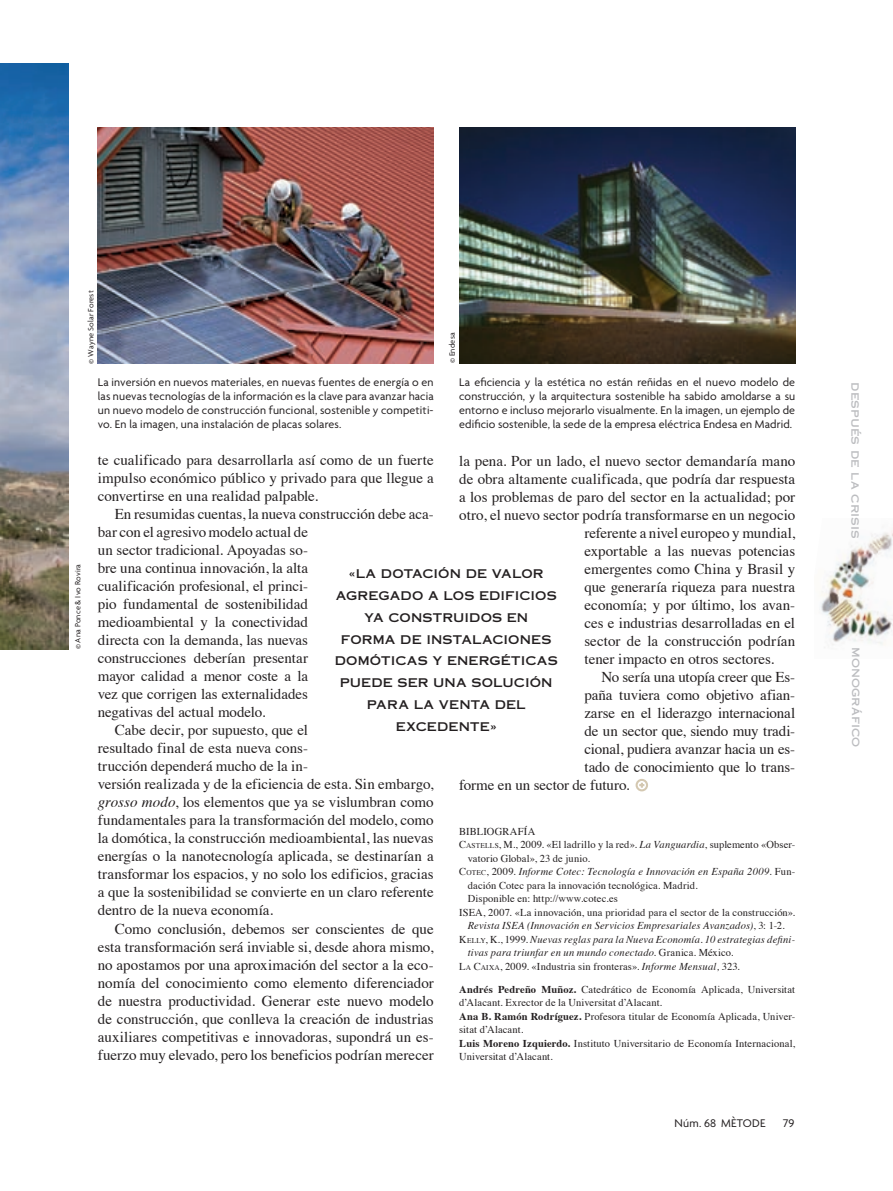
<style>
.page{position:relative;width:893px;height:1191px;background:#fff}
.page>*{position:absolute;margin:0;border:0;box-sizing:border-box;transform-origin:0 0}
.t1{font:15px/18px "Times";color:#231f20;text-align:justify}
.t2{font:12px/14.2px "Agenda";letter-spacing:.01em;color:#231f20;text-align:justify}
.t3{font:12px/21.8px "Copperplate Thirty One AB";letter-spacing:.01em;color:#231f20;text-align:center}
.t4{font:12px "Copperplate Thirty One AB";letter-spacing:.005em;color:#bcbdc0}
.t5{font:10.5px/13.5px "Times";letter-spacing:.015em;color:#231f20}
.t6{font:italic 10.5px "Times";letter-spacing:.02em;color:#231f20}
.t7{font:8.25px "Agenda";letter-spacing:.02em;color:#231f20}
.s1{font-style:italic}
.s2{font-size:7.35px}
.s3{font-style:normal}
.s4{font-style:normal;font-size:7.35px}
.s5{font-weight:700}
</style>
<div class="page">
<img style="left:820px;top:530px;width:73px;height:118px">
<img style="left:0;top:64px;width:69px;height:585px">
<img style="left:459px;top:128px;width:336px;height:236px">
<img style="left:98px;top:128px;width:336px;height:236px">
<div style="left:636px;top:779px;width:12px;height:12px;border:2px solid #d4c8b1;border-radius:50%"></div>
<svg style="left:639px;top:782px;width:6px;height:6px"></svg>
<p class="t7" style="left:88px;top:363px;width:75px;rotate:-90deg">© Wayne Solar Forest</p>
<p class="t7" style="left:449px;top:363px;width:32px;rotate:-90deg">© Endesa</p>
<p class="t7" style="left:74px;top:649px;width:87px;rotate:-90deg">© Ana Ponce &amp; Ivo Rovira</p>
<p class="t2" style="left:98px;top:375px;width:337px">La inversión en nuevos materiales, en nuevas fuentes de energía o en las nuevas tecnologías de la información es la clave para avanzar hacia un nuevo modelo de construcción funcional, sostenible y competiti&shy;vo. En la imagen, una instalación de placas solares.</p>
<p class="t2" style="left:459px;top:375px;width:337px">La eficiencia y la estética no están reñidas en el nuevo modelo de construcción, y la arquitectura sostenible ha sabido amoldarse a su entorno e incluso mejorarlo visualmente. En la imagen, un ejemplo de edificio sostenible, la sede de la empresa eléctrica Endesa en Madrid.</p>
<p class="t1" style="left:98px;top:452px;width:337px">te cualificado para desarrollarla así como de un fuerte impulso económico público y privado para que llegue a convertirse en una realidad palpable.</p>
<p class="t1" style="left:115px;top:506px;width:320px">En resumidas cuentas, la nueva construcción debe aca-</p>
<p class="t1" style="left:98px;top:524px;width:212px">bar con el agresivo modelo actual de</p>
<p class="t1" style="left:98px;top:542px;width:212px">un sector tradicional. Apoyadas so-</p>
<p class="t1" style="left:98px;top:560px;width:212px">bre una continua innovación, la alta</p>
<p class="t1" style="left:98px;top:578px;width:212px">cualificación profesional, el princi-</p>
<p class="t1" style="left:98px;top:596px;width:212px">pio fundamental de sostenibilidad</p>
<p class="t1" style="left:98px;top:614px;width:212px">medioambiental y la conectividad</p>
<p class="t1" style="left:98px;top:632px;width:212px">directa con la demanda, las nuevas</p>
<p class="t1" style="left:98px;top:650px;width:212px">construcciones deberían presentar</p>
<p class="t1" style="left:98px;top:668px;width:212px">mayor calidad a menor coste a la</p>
<p class="t1" style="left:98px;top:686px;width:212px">vez que corrigen las externalidades</p>
<p class="t1" style="left:98px;top:704px;width:169px">negativas del actual modelo.</p>
<p class="t1" style="left:115px;top:722px;width:195px">Cabe decir, por supuesto, que el</p>
<p class="t1" style="left:98px;top:740px;width:212px">resultado final de esta nueva cons-</p>
<p class="t1" style="left:98px;top:758px;width:212px">trucción dependerá mucho de la in-</p>
<p class="t1" style="left:98px;top:776px;width:337px">versión realizada y de la eficiencia de esta. Sin embargo,</p>
<p class="t1" style="left:98px;top:794px;width:337px"><span class="s1">grosso modo</span>, los elementos que ya se vislumbran como</p>
<p class="t1" style="left:98px;top:812px;width:337px">fundamentales para la transformación del modelo, como</p>
<p class="t1" style="left:98px;top:830px;width:337px">la domótica, la construcción medioambiental, las nuevas</p>
<p class="t1" style="left:98px;top:848px;width:337px">energías o la nanotecnología aplicada, se destinarían a</p>
<p class="t1" style="left:98px;top:866px;width:337px">transformar los espacios, y no solo los edificios, gracias</p>
<p class="t1" style="left:98px;top:884px;width:337px">a que la sostenibilidad se convierte en un claro referente</p>
<p class="t1" style="left:98px;top:902px;width:177px">dentro de la nueva economía.</p>
<p class="t1" style="left:115px;top:920px;width:320px">Como conclusión, debemos ser conscientes de que</p>
<p class="t1" style="left:98px;top:938px;width:337px">esta transformación será inviable si, desde ahora mismo,</p>
<p class="t1" style="left:98px;top:956px;width:337px">no apostamos por una aproximación del sector a la eco-</p>
<p class="t1" style="left:98px;top:974px;width:337px">nomía del conocimiento como elemento diferenciador</p>
<p class="t1" style="left:98px;top:992px;width:337px">de nuestra productividad. Generar este nuevo modelo</p>
<p class="t1" style="left:98px;top:1010px;width:337px">de construcción, que conlleva la creación de industrias</p>
<p class="t1" style="left:98px;top:1028px;width:337px">auxiliares competitivas e innovadoras, supondrá un es-</p>
<p class="t1" style="left:98px;top:1046px;width:337px">fuerzo muy elevado, pero los beneficios podrían merecer</p>
<p class="t1" style="left:459px;top:453px;width:337px">la pena. Por un lado, el nuevo sector demandaría mano</p>
<p class="t1" style="left:459px;top:471px;width:337px">de obra altamente cualificada, que podría dar respuesta</p>
<p class="t1" style="left:459px;top:489px;width:337px">a los problemas de paro del sector en la actualidad; por</p>
<p class="t1" style="left:459px;top:507px;width:337px">otro, el nuevo sector podría transformarse en un negocio</p>
<p class="t1" style="left:584px;top:525px;width:212px">referente a nivel europeo y mundial,</p>
<p class="t1" style="left:584px;top:543px;width:212px">exportable a las nuevas potencias</p>
<p class="t1" style="left:584px;top:561px;width:212px">emergentes como China y Brasil y</p>
<p class="t1" style="left:584px;top:579px;width:212px">que generaría riqueza para nuestra</p>
<p class="t1" style="left:584px;top:597px;width:212px">economía; y por último, los avan-</p>
<p class="t1" style="left:584px;top:615px;width:212px">ces e industrias desarrolladas en el</p>
<p class="t1" style="left:584px;top:633px;width:212px">sector de la construcción podrían</p>
<p class="t1" style="left:584px;top:651px;width:191px">tener impacto en otros sectores.</p>
<p class="t1" style="left:601px;top:669px;width:195px">No sería una utopía creer que Es-</p>
<p class="t1" style="left:584px;top:687px;width:212px">paña tuviera como objetivo afian-</p>
<p class="t1" style="left:584px;top:705px;width:212px">zarse en el liderazgo internacional</p>
<p class="t1" style="left:584px;top:723px;width:212px">de un sector que, siendo muy tradi-</p>
<p class="t1" style="left:584px;top:741px;width:212px">cional, pudiera avanzar hacia un es-</p>
<p class="t1" style="left:584px;top:759px;width:212px">tado de conocimiento que lo trans-</p>
<p class="t1" style="left:459px;top:777px;width:172px">forme en un sector de futuro.</p>
<p class="t5" style="left:459px;top:825px;width:78px">BIBLIOGRAFÍA</p>
<p class="t5" style="left:459px;top:839px;width:337px">C<span class="s2">ASTELLS</span>, M., 2009. «El ladrillo y la red». <span class="s1">La Vanguardia</span>, suplemento «Obser-</p>
<p class="t5" style="left:468px;top:852px;width:124px">vatorio Global», 23 de junio.</p>
<p class="t6" style="left:459px;top:867px;width:337px"><span class="s3">C</span><span class="s4">OTEC</span><span class="s3">, 2009.</span> Informe Cotec: Tecnología e Innovación en España 2009<span class="s3">. Fun-</span></p>
<p class="t5" style="left:468px;top:879px;width:231px">dación Cotec para la innovación tecnológica. Madrid.</p>
<p class="t5" style="left:468px;top:893px;width:152px">Disponible en: http://www.cotec.es</p>
<p class="t5" style="left:459px;top:906px;width:337px">ISEA, 2007. «La innovación, una prioridad para el sector de la construcción».</p>
<p class="t6" style="left:468px;top:921px;width:319px">Revista ISEA (Innovación en Servicios Empresariales Avanzados)<span class="s3">, 3: 1-2.</span></p>
<p class="t6" style="left:459px;top:935px;width:337px"><span class="s3">K</span><span class="s4">ELLY</span><span class="s3">, K., 1999.</span> Nuevas reglas para la Nueva Economía<span class="s3">.</span> 10 estrategias defini-</p>
<p class="t6" style="left:468px;top:948px;width:267px">tivas para triunfar en un mundo conectado<span class="s3">. Granica. México.</span></p>
<p class="t5" style="left:459px;top:960px;width:282px">L<span class="s2">A</span> C<span class="s2">AIXA</span>, 2009. «Industria sin fronteras». <span class="s1">Informe Mensual,</span> 323.</p>
<p class="t5" style="left:459px;top:983px;width:337px"><span class="s5">Andrés Pedreño Muñoz.</span> Catedrático de Economía Aplicada, Universitat d’Alacant. Exrector de la Universitat d’Alacant.<br><span class="s5">Ana B. Ramón Rodríguez.</span> Profesora titular de Economía Aplicada, Univer&shy;sitat d’Alacant.<br><span class="s5">Luis Moreno Izquierdo.</span> Instituto Universitario de Economía Internacional, Universitat d’Alacant.</p>
<p class="t3" style="left:335px;top:563px;width:224px">«LA DOTACIÓN DE VALOR<br>AGREGADO A LOS EDIFICIOS<br>YA CONSTRUIDOS EN<br>FORMA DE INSTALACIONES<br>DOMÓTICAS Y ENERGÉTICAS<br>PUEDE SER UNA SOLUCIÓN<br>PARA LA VENTA DEL<br>EXCEDENTE»</p>
<p class="t2" style="left:674px;top:1116px;width:92px">Núm. 68 MÈTODE</p>
<p class="t2" style="left:783px;top:1116px;width:13px">79</p>
<p class="t4" style="left:863px;top:382px;width:158px;rotate:90deg">después de la crisis</p>
<p class="t4" style="left:863px;top:647px;width:102px;rotate:90deg">monográfico</p>
</div>
